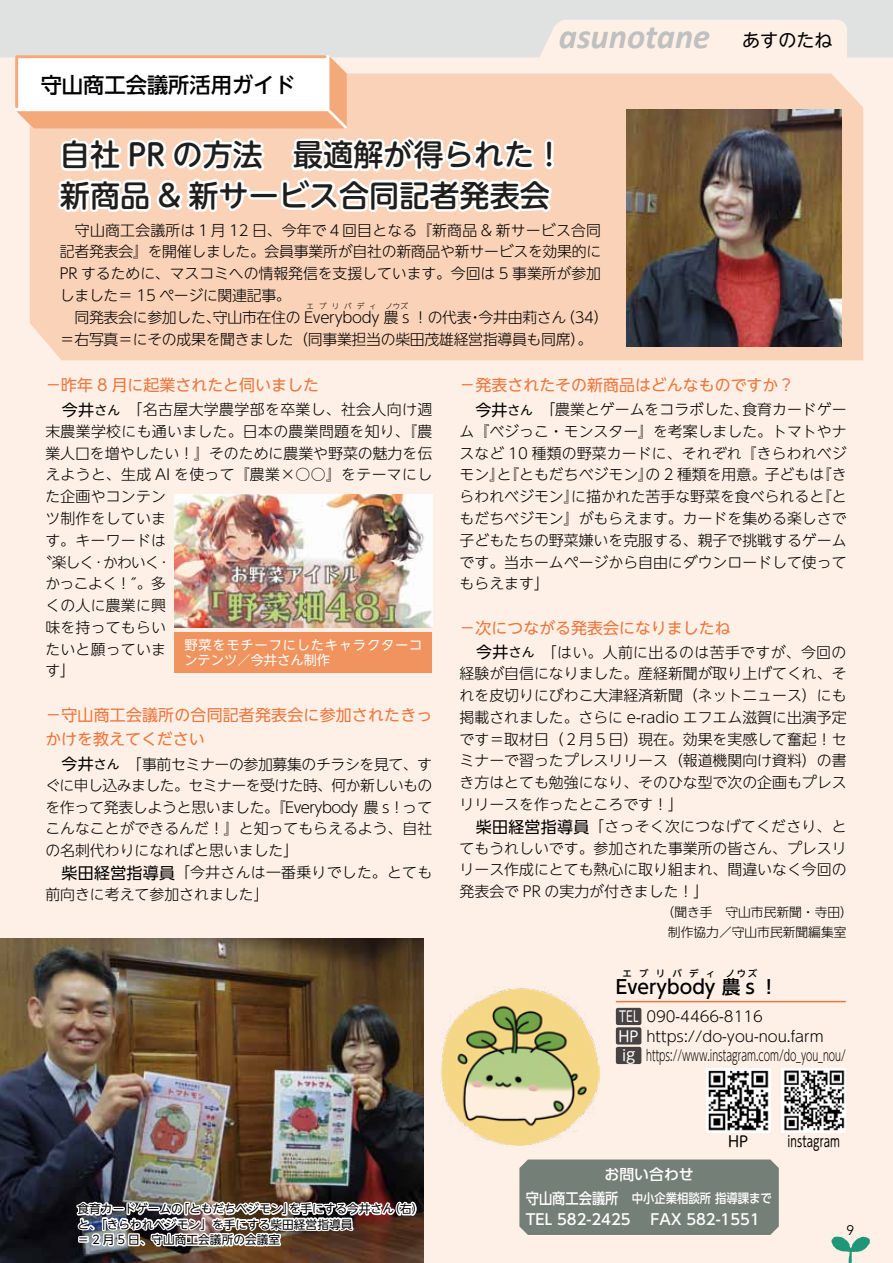
<style>
.page{position:relative;width:893px;height:1263px;background:#fef0e6}
.page>*{position:absolute;margin:0;border:0;box-sizing:border-box;transform-origin:0 0}
.t1{font:italic 700 34.5px "Calibri";color:#bfc0c0}
.t2{font:500 30.15px/40.7px "UD Shin M Go Pro";color:#1f1e1d}
.t3{font:500 21.3px "UD Shin Go NT Pro";color:#000}
.t4{font:500 18.75px "UD Shin Go NT Pro";color:#000}
.t5{font:15.9px/24.5px "UD Shin Go NT Pro";color:#ee763d}
.t6{font:300 14.85px/21.8px "UD Shin Go NT Pro";color:#000}
.t7{font:300 14.85px "UD Shin Go NT Pro";letter-spacing:.025em;color:#000}
.t8{font:300 14.85px "UD Shin Go NT Pro";letter-spacing:-.02em;color:#000}
.t9{font:500 14.85px "UD Shin Go Pro";color:#fff}
.t10{font:14.85px "UD Shin M Go Pro";color:#000;scale:.7 1}
.t11{font:14.85px "UD Shin M Go Pro";color:#000}
.t12{font:13.8px "Avenir";color:#000}
.t13{font:13.2px/15px "UD Shin Go NT Pro";letter-spacing:.06em;color:#fff}
.t14{font:300 12.75px/20.2px "UD Shin Go NT Pro";color:#000;text-align:center}
.t15{font:500 12.75px "UD Shin Go Pro";color:#fff;scale:.89 1}
.t16{font:11.7px/15.5px "UD Shin Go NT Pro";color:#000}
.t17{font:500 9.45px "UD Shin Go NT Pro";letter-spacing:.765em;color:#000}
.t18{font:300 7.5px "UD Shin Go NT Pro";letter-spacing:.685em;color:#000}
.s1{font-family:"UD Shin M Go Pro";font-weight:400;font-style:normal;font-size:18px;color:#000}
.s2{font-weight:400;font-size:15.9px}
.s3{font-weight:400;font-size:12.75px}
.s4{font-family:"UD Shin M Go Pro";font-weight:400;color:#fff}
.s5{font-size:14.85px}
</style>
<div class="page">
<svg style="left:831px;top:1236px;width:39px;height:27px"></svg>
<svg style="left:0;top:0;width:893px;height:57px;fill:#e0e1e1"></svg>
<div style="left:557px;top:74px;width:306px;height:286px;background:#fad2b7"></div>
<img style="left:626px;top:109px;width:216px;height:237px">
<svg style="left:14px;top:54px;width:543px;height:619px"></svg>
<img style="left:0;top:938px;width:423px;height:325px">
<img style="left:68px;top:1170px;width:350px;height:86px">
<div style="left:175px;top:632px;width:257px;height:40px;background:#f1935e"></div>
<img style="left:440px;top:987px;width:160px;height:158px">
<div style="left:616px;top:1008px;width:25px;height:17px;background:#474343;border-radius:2px"></div>
<div style="left:616px;top:1027px;width:25px;height:17px;background:#474343;border-radius:2px"></div>
<div style="left:616px;top:1047px;width:25px;height:17px;background:#474343;border-radius:2px"></div>
<hr style="left:616px;top:1001px;width:230px;height:1px;background:#ee763d">
<img style="left:782px;top:1068px;width:64px;height:64px">
<img style="left:706px;top:1068px;width:64px;height:64px">
<img style="left:175px;top:495px;width:257px;height:133px">
<div style="left:519px;top:1159px;width:260px;height:76px;background:#747f77"></div>
<h3 class="t3" style="left:41px;top:68px;width:257px">守山商工会議所活用ガイド</h3>
<h1 class="t1" style="left:559px;top:15px;width:275px">asunotane <span class="s1">あすのたね</span></h1>
<h2 class="t2" style="left:60px;top:133px;width:506px">自社 PR の方法　最適解が得られた！新商品 &amp; 新サービス合同記者発表会</h2>
<p class="t6" style="left:60px;top:219px;width:550px">　守山商工会議所は１月 12 日、今年で４回目となる『新商品 &amp; 新サービス合同記者発表会』を開催しました。会員事業所が自社の新商品や新サービスを効果的にPR するために、マスコミへの情報発信を支援しています。今回は 5 事業所が参加しました＝ 15 ページに関連記事。<br>　同発表会に参加した、守山市在住の Everybody 農 s ！の代表・今井由莉さん（34）</p>
<p class="t18" style="left:307px;top:300px;width:72px">エブリバディ</p>
<p class="t18" style="left:385px;top:300px;width:24px">ノウズ</p>
<p class="t8" style="left:60px;top:327px;width:534px">＝右写真＝にその成果を聞きました（同事業担当の柴田茂雄経営指導員も同席）。</p>
<p class="t5" style="left:45px;top:373px;width:275px">－昨年 8 月に起業されたと伺いました</p>
<p class="t7" style="left:45px;top:398px;width:388px"><span class="s2">　今井</span><span class="s3">さん</span>　「名古屋大学農学部を卒業し、社会人向け週</p>
<p class="t7" style="left:45px;top:419px;width:389px">末農業学校にも通いました。日本の農業問題を知り、『農</p>
<p class="t6" style="left:45px;top:441px;width:388px">業人口を増やしたい！』そのために農業や野菜の魅力を伝</p>
<p class="t7" style="left:45px;top:463px;width:388px">えようと、生成 AI を使って『農業×○○』をテーマにし</p>
<p class="t6" style="left:45px;top:485px;width:122px">た企画やコンテン</p>
<p class="t6" style="left:45px;top:507px;width:122px">ツ制作をしていま</p>
<p class="t6" style="left:45px;top:529px;width:122px">す。キーワードは</p>
<p class="t6" style="left:38px;top:550px;width:130px">〝楽しく · かわいく ·</p>
<p class="t6" style="left:45px;top:572px;width:122px">かっこよく！″。多</p>
<p class="t6" style="left:45px;top:594px;width:122px">くの人に農業に興</p>
<p class="t6" style="left:45px;top:616px;width:122px">味を持ってもらい</p>
<p class="t6" style="left:45px;top:638px;width:122px">たいと願っていま</p>
<p class="t6" style="left:45px;top:659px;width:31px">す」</p>
<p class="t5" style="left:45px;top:702px;width:389px">－守山商工会議所の合同記者発表会に参加されたきっかけを教えてください</p>
<p class="t6" style="left:45px;top:752px;width:389px"><span class="s2">　今井</span><span class="s3">さん</span>　「事前セミナーの参加募集のチラシを見て、すぐに申し込みました。セミナーを受けた時、何か新しいものを作って発表しようと思いました。『Everybody 農 s ! ってこんなことができるんだ！』と知ってもらえるよう、自社の名刺代わりになればと思いました」<br><span class="s2">　柴田経営指導員</span>「今井さんは一番乗りでした。とても前向きに考えて参加されました」</p>
<p class="t13" style="left:184px;top:637px;width:240px">野菜をモチーフにしたキャラクターコンテンツ／今井さん制作</p>
<p class="t5" style="left:460px;top:373px;width:336px">－発表されたその新商品はどんなものですか？</p>
<p class="t6" style="left:460px;top:398px;width:388px;text-align:justify"><span class="s2">　今井</span><span class="s3">さん</span>　「農業とゲームをコラボした、食育カードゲーム『ベジっこ・モンスター』を考案しました。トマトやナスなど 10 種類の野菜カードに、それぞれ『きらわれベジモン』と『ともだちベジモン』の 2 種類を用意。子どもは『きらわれベジモン』に描かれた苦手な野菜を食べられると『ともだちベジモン』がもらえます。カードを集める楽しさで子どもたちの野菜嫌いを克服する、親子で挑戦するゲームです。当ホームページから自由にダウンロードして使ってもらえます」</p>
<p class="t5" style="left:460px;top:615px;width:273px">－次につながる発表会になりましたね</p>
<p class="t6" style="left:460px;top:641px;width:388px"><span class="s2">　今井</span><span class="s3">さん</span>　「はい。人前に出るのは苦手ですが、今回の経験が自信になりました。産経新聞が取り上げてくれ、それを皮切りにびわこ大津経済新聞（ネットニュース）にも掲載されました。さらに e-radio エフエム滋賀に出演予定です＝取材日（２月５日）現在。効果を実感して奮起！セミナーで習ったプレスリリース（報道機関向け資料）の書き方はとても勉強になり、そのひな型で次の企画もプレスリリースを作ったところです！」<br><span class="s2">　柴田経営指導員</span>「さっそく次につなげてくださり、とてもうれしいです。参加された事業所の皆さん、プレスリリース作成にとても熱心に取り組まれ、間違いなく今回の発表会で PR の実力が付きました！」</p>
<p class="t14" style="left:662px;top:901px;width:193px">（聞き手　守山市民新聞・寺田）制作協力／守山市民新聞編集室</p>
<p class="t17" style="left:623px;top:965px;width:94px">エブリバディ</p>
<p class="t17" style="left:726px;top:965px;width:33px">ノウズ</p>
<p class="t6" style="left:619px;top:1006px;width:229px;line-height:19.5px"><span class="s4">TEL</span> 090-4466-8116<br><span class="s4">HP</span> https://do-you-nou.farm<br><span class="s4">ig</span> https://www.instagram.com/do_you_nou/</p>
<p class="t4" style="left:616px;top:972px;width:164px">Everybody 農 s ！</p>
<p class="t16" style="left:78px;top:1201px;width:348px">食育カードゲームの「ともだちベジモン」を手にする今井さん（右）と、「きらわれベジモン」を手にする柴田経営指導員<br>＝ 2 月 5 日、守山商工会議所の会議室</p>
<p class="t11" style="left:728px;top:1129px;width:22px">HP</p>
<p class="t10" style="left:788px;top:1129px;width:76px">instagram</p>
<p class="t15" style="left:526px;top:1187px;width:278px"><span class="s5">守山商工会議所　</span>中小企業相談所 指導課まで</p>
<p class="t9" style="left:526px;top:1207px;width:236px">TEL 582-2425 　FAX 582-1551</p>
<p class="t9" style="left:604px;top:1162px;width:91px">お問い合わせ</p>
<p class="t12" style="left:847px;top:1222px;width:9px">9</p>
</div>
